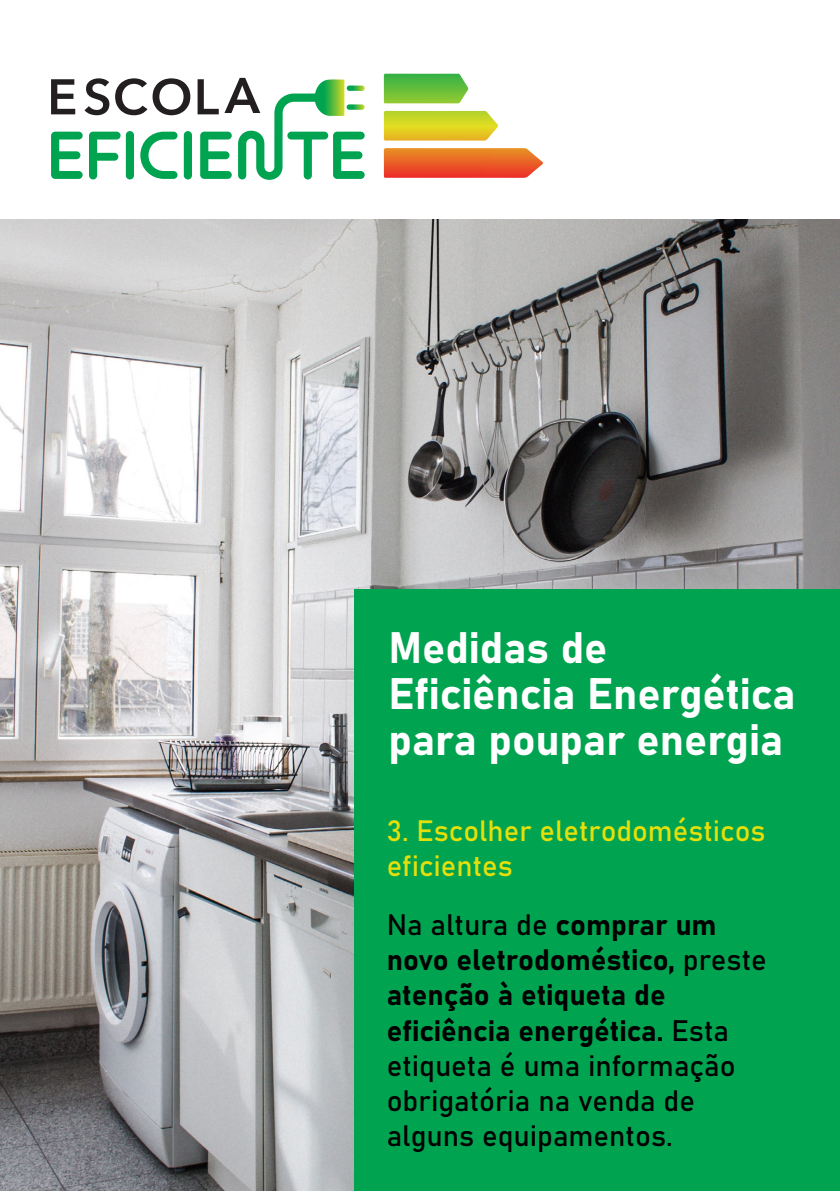
<style>
.page{position:relative;width:840px;height:1191px;background:#fff}
.page>*{position:absolute;margin:0;border:0;box-sizing:border-box;transform-origin:0 0}
.t1{font:151px "Bahnschrift";color:#e5df0a}
.t2{font:43.4px/45.8px "Bahnschrift";color:#fff}
.t3{font:29.2px/35px "Bahnschrift";color:#000}
.t4{font:29px/34.8px "Bahnschrift";color:#e5df0a}
</style>
<div class="page">
<svg style="left:51px;top:79px;width:24px;height:35px"></svg>
<svg style="left:84px;top:78px;width:25px;height:37px"></svg>
<svg style="left:115px;top:78px;width:75px;height:37px"></svg>
<svg style="left:51px;top:132px;width:32px;height:47px"></svg>
<svg style="left:89px;top:132px;width:31px;height:47px"></svg>
<div style="left:126px;top:131px;width:8px;height:48px;background:#00a450;border-radius:4px"></div>
<svg style="left:140px;top:132px;width:37px;height:47px"></svg>
<div style="left:184px;top:131px;width:8px;height:48px;background:#00a450;border-radius:4px"></div>
<svg style="left:383px;top:74px;width:160px;height:104px"></svg>
<svg style="left:197px;top:78px;width:167px;height:102px"></svg>
<img style="left:0;top:219px;width:838px;height:972px">
<div style="left:354px;top:589px;width:485px;height:602px;background:#00a450"></div>
<h2 class="t2" style="left:388px;top:622px;width:408px">Medidas de<br>Eficiência Energética para poupar energia</h2>
<p class="t4" style="left:386px;top:811px;width:380px">3. Escolher eletrodomésticos eficientes</p>
<p class="t3" style="left:386px;top:905px;width:381px">Na altura de comprar um novo eletrodoméstico, preste atenção à etiqueta de eficiência energética. Esta etiqueta é uma informação obrigatória na venda de alguns equipamentos.</p>
<h1 class="t1" style="left:706px;top:926px;width:36px">.</h1>
</div>
